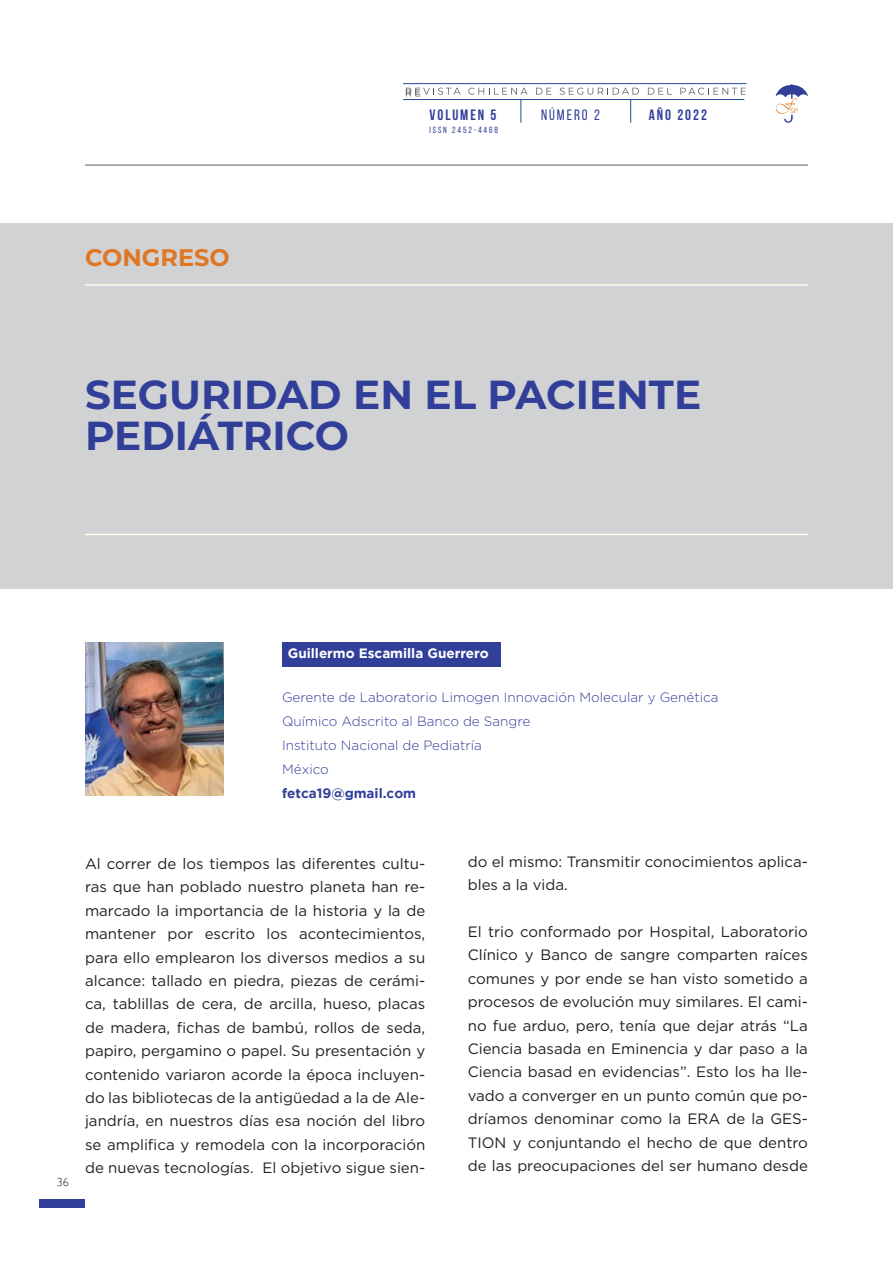
<style>
.page{position:relative;width:893px;height:1263px;background:#fff}
.page>*{position:absolute;margin:0;border:0;box-sizing:border-box;transform-origin:0 0}
.t1{font:700 40.5px/40.5px "Montserrat";color:#323f99}
.t2{font:700 24px "Montserrat";color:#df7725}
.t3{font:15px/23.4px "Gotham";color:#231f20;text-align:justify}
.t4{font:700 15px "Bebas Neue";letter-spacing:.13em;color:#323f99}
.t5{font:15px "Bebas Neue";letter-spacing:.13em;color:#323f99}
.t6{font:300 13.5px/24px "Gotham";color:#323f99}
.t7{font:700 13.5px "Gotham";color:#fff}
.t8{font:700 13.5px "Gotham";color:#323f99}
.t9{font:300 12px "Gill Sans";color:#231f20}
.t10{font:9px "Bebas Neue";letter-spacing:.21em;color:#323f99}
</style>
<div class="page">
<div style="left:40px;top:1199px;width:45px;height:9px;background:#323f99"></div>
<hr style="left:85px;top:164px;width:723px;height:2px;background:#94948a">
<svg style="left:536px;top:88px;width:15px;height:7px"></svg>
<svg style="left:648px;top:88px;width:24px;height:7px"></svg>
<svg style="left:680px;top:88px;width:66px;height:7px"></svg>
<hr style="left:403px;top:83px;width:343px;height:1px;background:#20499f">
<hr style="left:403px;top:99px;width:341px;height:1px;background:#20499f">
<svg style="left:560px;top:88px;width:79px;height:35px"></svg>
<svg style="left:468px;top:88px;width:59px;height:35px"></svg>
<svg style="left:776px;top:84px;width:32px;height:39px"></svg>
<div style="left:1px;top:223px;width:892px;height:366px;background:#d1d2d4"></div>
<svg style="left:406px;top:88px;width:55px;height:8px"></svg>
<hr style="left:85px;top:534px;width:723px;height:1px;background:#fffde9">
<hr style="left:85px;top:284px;width:723px;height:2px;background:#fffde9">
<div style="left:282px;top:643px;width:219px;height:24px;background:#323f99"></div>
<img style="left:85px;top:642px;width:138px;height:153px">
<h2 class="t2" style="left:85px;top:240px;width:146px">CONGRESO</h2>
<p class="t4" style="left:429px;top:107px;width:68px">VOLUMEN 5</p>
<p class="t5" style="left:541px;top:107px;width:60px">NúMERO 2</p>
<p class="t4" style="left:649px;top:107px;width:60px">AÑO 2022</p>
<p class="t10" style="left:429px;top:125px;width:70px">ISSN 2452-4468</p>
<h1 class="t1" style="left:85px;top:372px;width:618px">SEGURIDAD EN EL PACIENTE<br>PEDIÁTRICO</h1>
<p class="t7" style="left:288px;top:646px;width:203px">Guillermo Escamilla Guerrero</p>
<p class="t6" style="left:282px;top:685px;width:438px">Gerente de Laboratorio Limogen Innovación Molecular y Genética Químico Adscrito al Banco de Sangre<br>Instituto Nacional de Pediatría<br>México</p>
<p class="t8" style="left:282px;top:785px;width:136px">fetca19@gmail.com</p>
<p class="t9" style="left:57px;top:1173px;width:13px">36</p>
<p class="t3" style="left:85px;top:851px;width:342px">Al correr de los tiempos las diferentes cultu&shy;ras que han poblado nuestro planeta han re&shy;marcado la importancia de la historia y la de mantener por escrito los acontecimientos, para ello emplearon los diversos medios a su alcance: tallado en piedra, piezas de cerámi&shy;ca, tablillas de cera, de arcilla, hueso, placas de madera, fichas de bambú, rollos de seda, papiro, pergamino o papel. Su presentación y contenido variaron acorde la época incluyen&shy;do las bibliotecas de la antigüedad a la de Ale&shy;jandría, en nuestros días esa noción del libro se amplifica y remodela con la incorporación de nuevas tecnologías. El objetivo sigue sien-</p>
<p class="t3" style="left:468px;top:849px;width:342px">do el mismo: Transmitir conocimientos aplica&shy;bles a la vida.</p>
<p class="t3" style="left:468px;top:920px;width:342px">El trio conformado por Hospital, Laboratorio Clínico y Banco de sangre comparten raíces comunes y por ende se han visto sometido a procesos de evolución muy similares. El cami&shy;no fue arduo, pero, tenía que dejar atrás “La Ciencia basada en Eminencia y dar paso a la Ciencia basad en evidencias”. Esto los ha lle&shy;vado a converger en un punto común que po&shy;dríamos denominar como la ERA de la GES-TION y conjuntando el hecho de que dentro de las preocupaciones del ser humano desde</p>
</div>
